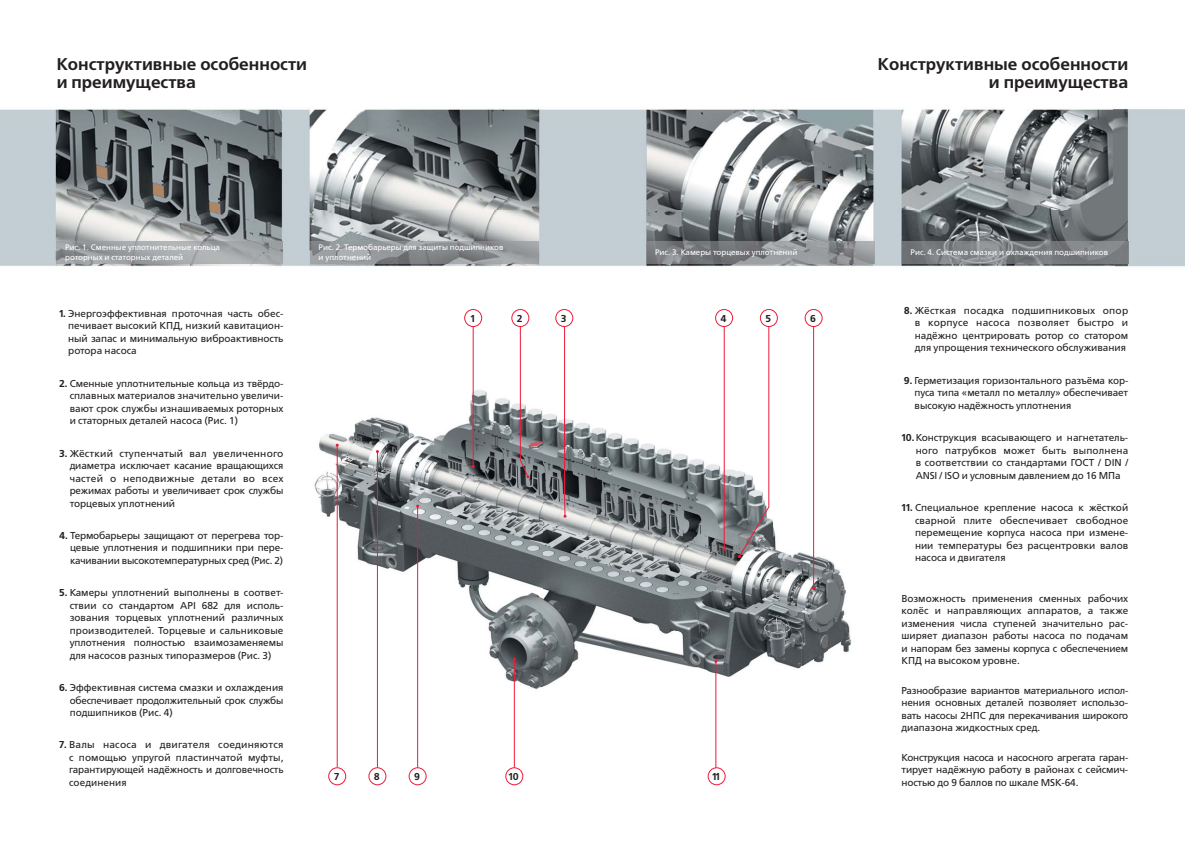
<style>
.page{position:relative;width:1185px;height:842px;background:#fff}
.page>*{position:absolute;margin:0;border:0;box-sizing:border-box;transform-origin:0 0}
.t1{font:700 17px/18px "Free Set C";color:#231f20}
.t2{font:10px/12.5px "Free Set C";letter-spacing:-.01em;color:#231f20;text-align:justify}
.t3{font:700 10px "Free Set C";color:#231f20}
.t4{font:8px/10px "Free Set C";color:#fff}
.s1{font-weight:700}
</style>
<div class="page">
<img style="left:0;top:109px;width:1185px;height:677px">
<hr style="left:473px;top:315px;width:1px;height:152px;background:#ed1a3a">
<hr style="left:514px;top:659px;width:1px;height:117px;background:#ed1a3a">
<hr style="left:715px;top:661px;width:1px;height:117px;background:#ed1a3a">
<hr style="left:337px;top:445px;width:1px;height:322px;background:#ed1a3a">
<hr style="left:377px;top:452px;width:1px;height:322px;background:#ed1a3a">
<hr style="left:417px;top:506px;width:1px;height:268px;background:#ed1a3a">
<svg style="left:520px;top:321px;width:9px;height:157px"></svg>
<svg style="left:738px;top:319px;width:32px;height:239px"></svg>
<hr style="left:813px;top:318px;width:1px;height:270px;background:#ed1a3a">
<hr style="left:724px;top:320px;width:1px;height:229px;background:#ed1a3a">
<div style="left:465px;top:309px;width:17px;height:17px;background:#fff;border-radius:50%"></div>
<div style="left:464px;top:309px;width:18px;height:18px;border:1px solid #ed1a3a;border-radius:50%"></div>
<div style="left:512px;top:309px;width:17px;height:17px;background:#fff;border-radius:50%"></div>
<div style="left:511px;top:309px;width:18px;height:18px;border:1px solid #ed1a3a;border-radius:50%"></div>
<div style="left:760px;top:309px;width:17px;height:17px;background:#fff;border-radius:50%"></div>
<div style="left:760px;top:309px;width:18px;height:18px;border:1px solid #ed1a3a;border-radius:50%"></div>
<div style="left:329px;top:768px;width:17px;height:17px;background:#fff;border-radius:50%"></div>
<div style="left:328px;top:767px;width:18px;height:18px;border:1px solid #ed1a3a;border-radius:50%"></div>
<div style="left:506px;top:768px;width:17px;height:17px;background:#fff;border-radius:50%"></div>
<div style="left:505px;top:767px;width:18px;height:18px;border:1px solid #ed1a3a;border-radius:50%"></div>
<div style="left:708px;top:768px;width:17px;height:17px;background:#fff;border-radius:50%"></div>
<div style="left:708px;top:767px;width:17px;height:18px;border:1px solid #ed1a3a;border-radius:50%"></div>
<div style="left:805px;top:309px;width:17px;height:17px;background:#fff;border-radius:50%"></div>
<div style="left:805px;top:309px;width:17px;height:18px;border:1px solid #ed1a3a;border-radius:50%"></div>
<svg style="left:563px;top:327px;width:3px;height:191px"></svg>
<div style="left:556px;top:309px;width:17px;height:17px;background:#fff;border-radius:50%"></div>
<div style="left:555px;top:309px;width:18px;height:18px;border:1px solid #ed1a3a;border-radius:50%"></div>
<div style="left:716px;top:309px;width:17px;height:17px;background:#fff;border-radius:50%"></div>
<div style="left:715px;top:309px;width:18px;height:18px;border:1px solid #ed1a3a;border-radius:50%"></div>
<div style="left:369px;top:768px;width:17px;height:17px;background:#fff;border-radius:50%"></div>
<div style="left:369px;top:767px;width:17px;height:18px;border:1px solid #ed1a3a;border-radius:50%"></div>
<div style="left:409px;top:768px;width:17px;height:17px;background:#fff;border-radius:50%"></div>
<div style="left:409px;top:767px;width:17px;height:18px;border:1px solid #ed1a3a;border-radius:50%"></div>
<img style="left:57px;top:241px;width:226px;height:22px">
<img style="left:310px;top:241px;width:229px;height:22px">
<img style="left:647px;top:241px;width:227px;height:22px">
<img style="left:902px;top:241px;width:226px;height:22px">
<h1 class="t1" style="left:57px;top:57px;width:252px">Конструктивные особенности и преимущества</h1>
<h1 class="t1" style="left:878px;top:57px;width:252px;text-align:right">Конструктивные особенности и преимущества</h1>
<p class="t4" style="left:65px;top:243px;width:156px">Рис. 1. Сменные уплотнительные кольца роторных и статорных деталей</p>
<p class="t4" style="left:319px;top:243px;width:186px">Рис. 2. Термобарьеры для защиты подшипников и уплотнений</p>
<p class="t4" style="left:655px;top:248px;width:144px">Рис. 3. Камеры торцевых уплотнений</p>
<p class="t4" style="left:910px;top:248px;width:199px">Рис. 4. Система смазки и охлаждения подшипников</p>
<p class="t2" style="left:68px;top:308px;width:217px;text-indent:-9px"><span class="s1">1.</span> Энергоэффективная проточная часть обес&shy;печивает высокий КПД, низкий кавитацион&shy;ный запас и минимальную виброактивность ротора насоса</p>
<p class="t2" style="left:70px;top:378px;width:215px;text-indent:-11px"><span class="s1">2.</span> Сменные уплотнительные кольца из твёрдо&shy;сплавных материалов значительно увеличи&shy;вают срок службы изнашиваемых роторных и статорных деталей насоса (Рис. 1)</p>
<p class="t2" style="left:70px;top:448px;width:215px;text-indent:-11px"><span class="s1">3.</span> Жёсткий ступенчатый вал увеличенного диаметра исключает касание вращающихся частей о неподвижные детали во всех режимах работы и увеличивает срок службы торцевых уплотнений</p>
<p class="t2" style="left:70px;top:530px;width:215px;text-indent:-11px"><span class="s1">4.</span> Термобарьеры защищают от перегрева тор&shy;цевые уплотнения и подшипники при пере&shy;качивании высокотемпературных сред (Рис. 2)</p>
<p class="t2" style="left:70px;top:587px;width:215px;text-indent:-11px"><span class="s1">5.</span> Камеры уплотнений выполнены в соответ&shy;ствии со стандартом API 682 для исполь&shy;зования торцевых уплотнений различных производителей. Торцевые и сальниковые уплотнения полностью взаимозаменяемы для насосов разных типоразмеров (Рис. 3)</p>
<p class="t2" style="left:70px;top:682px;width:215px;text-indent:-11px"><span class="s1">6.</span> Эффективная система смазки и охлаждения обеспечивает продолжительный срок службы подшипников (Рис. 4)</p>
<p class="t2" style="left:69px;top:740px;width:216px;text-indent:-10px"><span class="s1">7.</span> Валы насоса и двигателя соединяются с помощью упругой пластинчатой муфты, гарантирующей надёжность и долговечность соединения</p>
<p class="t3" style="left:470px;top:315px;width:6px">1</p>
<p class="t3" style="left:517px;top:315px;width:7px">2</p>
<p class="t3" style="left:765px;top:315px;width:7px">5</p>
<p class="t3" style="left:561px;top:315px;width:7px">3</p>
<p class="t3" style="left:720px;top:315px;width:8px">4</p>
<p class="t3" style="left:810px;top:315px;width:7px">6</p>
<p class="t3" style="left:334px;top:773px;width:7px">7</p>
<p class="t3" style="left:509px;top:773px;width:12px">10</p>
<p class="t3" style="left:712px;top:773px;width:9px">11</p>
<p class="t3" style="left:374px;top:773px;width:8px">8</p>
<p class="t3" style="left:414px;top:773px;width:7px">9</p>
<p class="t2" style="left:915px;top:305px;width:215px;text-indent:-11px"><span class="s1">8.</span> Жёсткая посадка подшипниковых опор в корпусе насоса позволяет быстро и надёжно центрировать ротор со статором для упрощения технического обслуживания</p>
<p class="t2" style="left:915px;top:375px;width:215px;text-indent:-11px"><span class="s1">9.</span> Герметизация горизонтального разъёма кор&shy;пуса типа «металл по металлу» обеспечивает высокую надёжность уплотнения</p>
<p class="t2" style="left:916px;top:432px;width:214px;text-indent:-14px"><span class="s1">10.</span> Конструкция всасывающего и нагнетатель&shy;ного патрубков может быть выполнена в соответствии со стандартами ГОСТ / DIN / ANSI / ISO и условным давлением до 16 МПа</p>
<p class="t2" style="left:915px;top:502px;width:215px;text-indent:-14px"><span class="s1">11.</span> Специальное крепление насоса к жёсткой сварной плите обеспечивает свободное перемещение корпуса насоса при измене&shy;нии температуры без расцентровки валов насоса и двигателя</p>
<p class="t2" style="left:901px;top:593px;width:228px">Возможность применения сменных рабочих колёс и направляющих аппаратов, а также изменения числа ступеней значительно рас&shy;ширяет диапазон работы насоса по подачам и напорам без замены корпуса с обеспечением КПД на высоком уровне.</p>
<p class="t2" style="left:901px;top:685px;width:228px">Разнообразие вариантов материального испол&shy;нения основных деталей позволяет использо&shy;вать насосы 2НПС для перекачивания широкого диапазона жидкостных сред.</p>
<p class="t2" style="left:901px;top:752px;width:228px">Конструкция насоса и насосного агрегата гаран&shy;тирует надёжную работу в районах с сейсмич&shy;ностью до 9 баллов по шкале MSK-64.</p>
</div>
